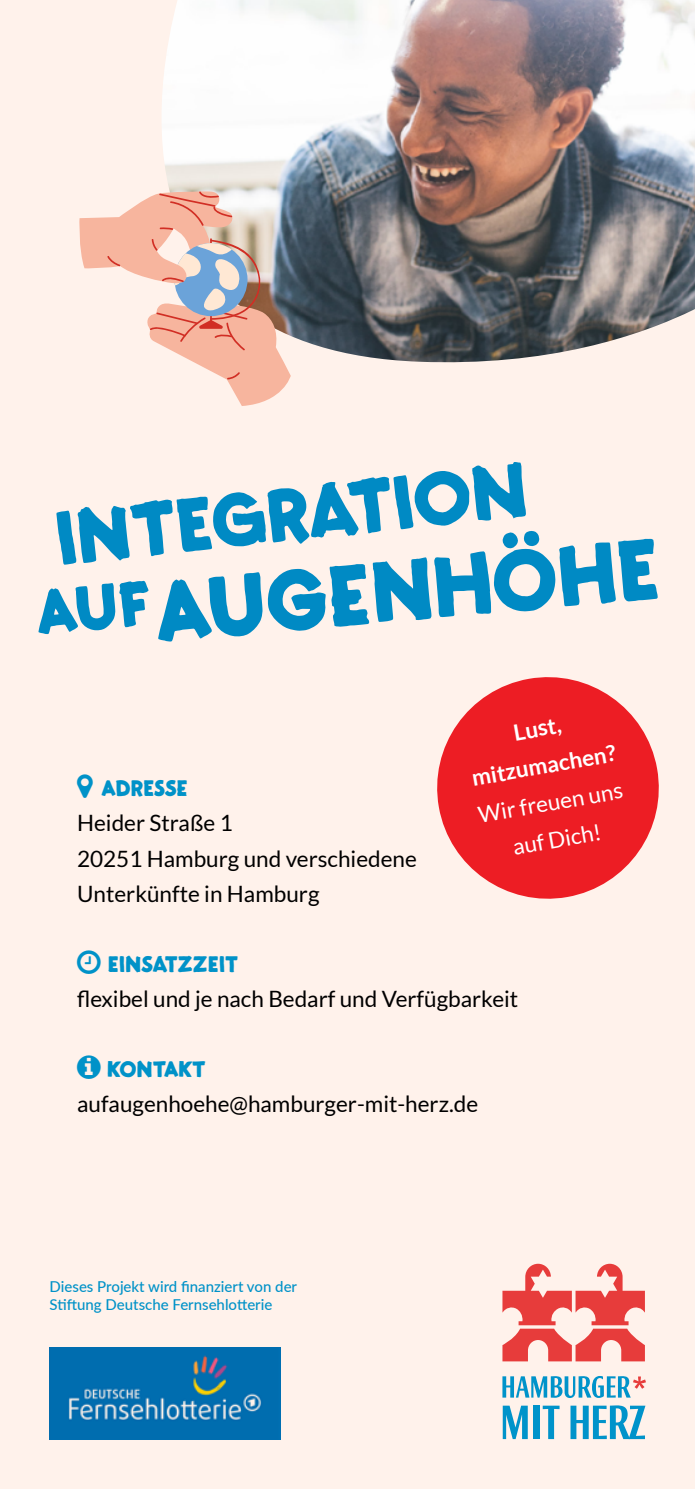
<style>
.page{position:relative;width:695px;height:1489px;background:#fff}
.page>*{position:absolute;margin:0;border:0;box-sizing:border-box;transform-origin:0 0}
.t1{font:86.75px "Stonehill";color:#008ac4}
.t2{font:76px "Stonehill";color:#008ac4}
.t3{font:22.5px/35px "Lato";color:#000}
.t4{font:22.5px "Stonehill";letter-spacing:-.02em;color:#0092c8}
.t5{font:22.5px/37.5px "Lato";color:#fff;text-align:center}
.t6{font:700 22.5px/37.5px "Lato";color:#fff;text-align:center}
.t7{font:500 15px/18px "Lato";color:#0092c8}
</style>
<div class="page">
<div style="left:0;top:0;width:694px;height:1488px;background:#fff2eb"></div>
<svg style="left:437px;top:677px;width:222px;height:222px;fill:#ed1d24"></svg>
<img style="left:50px;top:1347px;width:230px;height:92px">
<img style="left:162px;top:0;width:532px;height:363px">
<svg style="left:502px;top:1405px;width:25px;height:33px"></svg>
<div style="left:533px;top:1405px;width:6px;height:33px;background:#0093ca"></div>
<svg style="left:542px;top:1405px;width:17px;height:33px"></svg>
<svg style="left:570px;top:1405px;width:75px;height:33px"></svg>
<svg style="left:502px;top:1263px;width:142px;height:98px"></svg>
<svg style="left:502px;top:1376px;width:144px;height:21px"></svg>
<svg style="left:79px;top:191px;width:212px;height:215px"></svg>
<h2 class="t2" style="left:50px;top:489px;width:475px;rotate:-6deg">INTEGRATION</h2>
<h1 class="t1" style="left:150px;top:556px;width:508px;rotate:-5deg">AUGENHÖHE</h1>
<p class="t4" style="left:101px;top:773px;width:88px">ADRESSE</p>
<p class="t3" style="left:77px;top:805px;width:341px">Heider Straße 1<br>20251 Hamburg und verschiedene<br>Unterkünfte in Hamburg</p>
<p class="t6" style="left:462px;top:722px;width:147px;rotate:-10deg">Lust, mitzumachen?</p>
<p class="t5" style="left:475px;top:796px;width:148px;rotate:-10deg">Wir freuen uns auf Dich!</p>
<p class="t4" style="left:108px;top:948px;width:132px">EINSATZZEIT</p>
<p class="t3" style="left:77px;top:980px;width:442px">flexibel und je nach Bedarf und Verfügbarkeit</p>
<p class="t4" style="left:107px;top:1053px;width:100px">KONTAKT</p>
<p class="t3" style="left:77px;top:1085px;width:402px">aufaugenhoehe@hamburger-mit-herz.de</p>
<p class="t7" style="left:50px;top:1276px;width:249px">Dieses Projekt wird finanziert von der<br>Stiftung Deutsche Fernsehlotterie</p>
</div>
